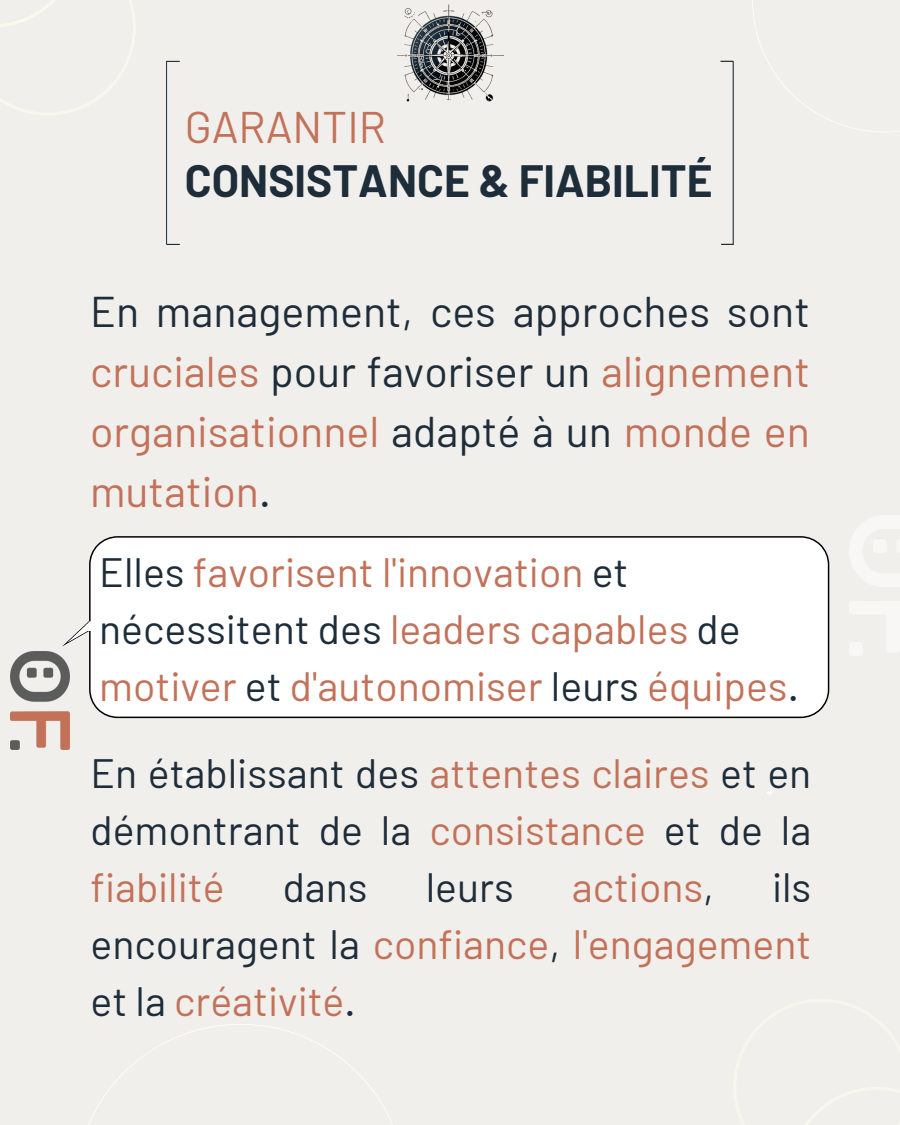
<style>
.page{position:relative;width:900px;height:1125px;background:#f1efec}
.page>*{position:absolute;margin:0;border:0;box-sizing:border-box;transform-origin:0 0}
.t1{font:700 44.2px "Barlow";color:#1e2d3a}
.t2{font:44.2px "Barlow";color:#c37259}
.t3{font:43px/60px "Barlow";color:#1e2d3a;text-align:justify}
.t4{font:41px/57px "Barlow";color:#c37259}
.t5{font:41px/57px "Barlow";color:#1e2d3a;text-align:justify}
.s1{color:#c37259}
.s2{color:#1e2d3a}
</style>
<div class="page">
<svg style="left:88px;top:1024px;width:305px;height:101px"></svg>
<svg style="left:752px;top:0;width:146px;height:132px"></svg>
<img style="left:397px;top:4px;width:107px;height:98px">
<svg style="left:167px;top:61px;width:13px;height:1px"></svg>
<svg style="left:167px;top:244px;width:13px;height:1px"></svg>
<hr style="left:166px;top:61px;width:1px;height:183px;background:#1e2d3a">
<svg style="left:721px;top:61px;width:12px;height:1px"></svg>
<svg style="left:721px;top:244px;width:13px;height:1px"></svg>
<hr style="left:733px;top:61px;width:1px;height:183px;background:#0d171f">
<div style="left:89px;top:536px;width:740px;height:182px;background:#fff"></div>
<svg style="left:182px;top:771px;width:6px;height:7px"></svg>
<svg style="left:767px;top:790px;width:5px;height:5px"></svg>
<img style="left:10px;top:651px;width:59px;height:99px">
<svg style="left:62px;top:613px;width:43px;height:34px"></svg>
<h2 class="t2" style="left:185px;top:99px;width:203px">GARANTIR</h2>
<h1 class="t1" style="left:185px;top:153px;width:529px">CONSISTANCE &amp; FIABILITÉ</h1>
<p class="t3" style="left:90px;top:280px;width:722px">En management, ces approches sont <span class="s1">cruciales</span> pour favoriser un <span class="s1">alignement organisationnel</span> adapté à un <span class="s1">monde en mutation</span>.</p>
<p class="t4" style="left:99px;top:542px;width:701px"><span class="s2">Elles</span> favorisent l'innovation <span class="s2">et nécessitent des</span> leaders capables <span class="s2">de </span>motiver <span class="s2">et</span> d'autonomiser <span class="s2">leurs</span> équipes<span class="s2">.</span></p>
<p class="t5" style="left:90px;top:743px;width:722px">En établissant des <span class="s1">attentes claires</span> et en démontrant de la <span class="s1">consistance</span> et de la <span class="s1">fiabilité</span></p>
<p class="t4" style="left:90px;top:857px;width:722px;text-align:justify;text-indent:682px"><span class="s2">ils encouragent la</span> confiance<span class="s2">,</span> l'engagement <span class="s2">et la</span> créativité<span class="s2">.</span></p>
<p class="t5" style="left:283px;top:857px;width:87px">dans</p>
<p class="t5" style="left:426px;top:857px;width:90px">leurs</p>
<p class="t4" style="left:572px;top:857px;width:144px">actions<span class="s2">,</span></p>
</div>
